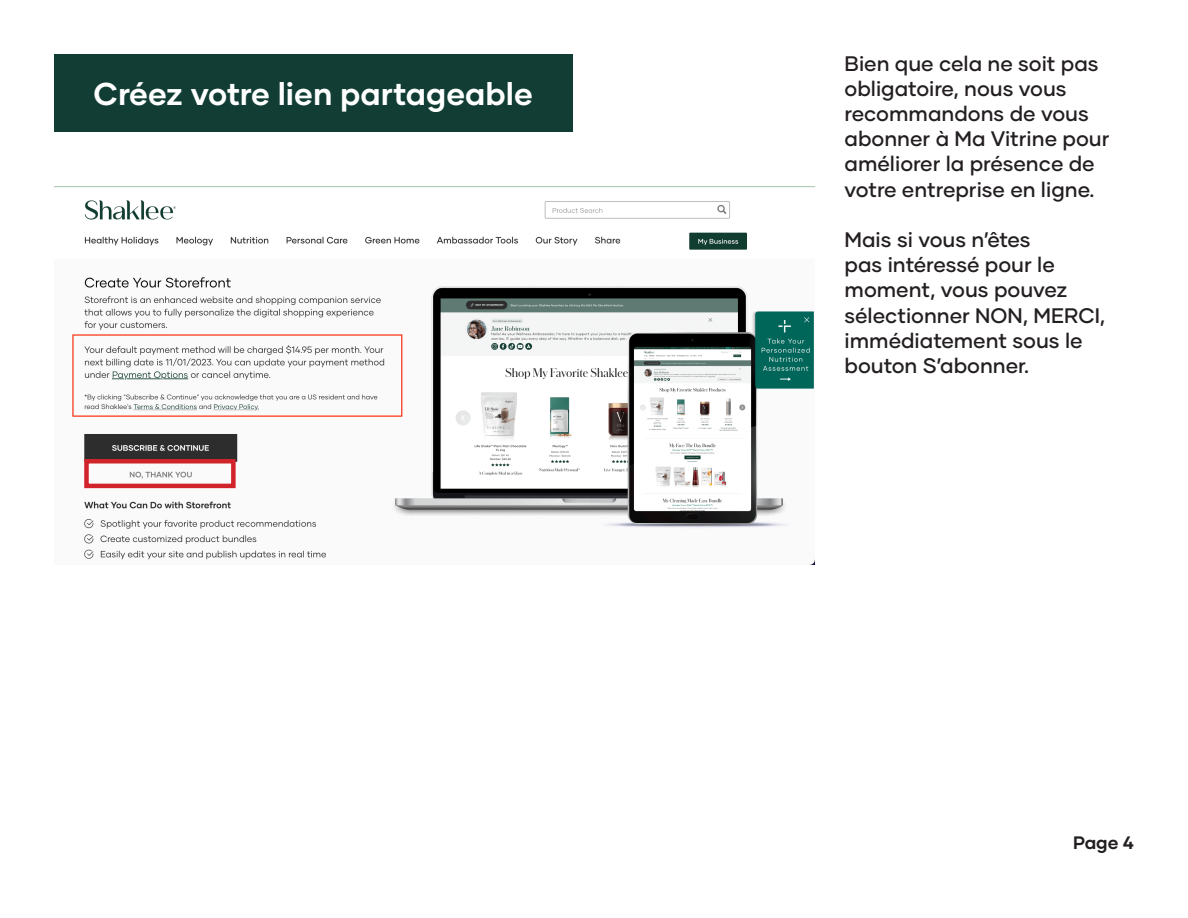
<style>
.page{position:relative;width:1188px;height:918px;background:#fff}
.page>*{position:absolute;margin:0;border:0;box-sizing:border-box;transform-origin:0 0}
.t1{font:700 31.5px "Gilmer";color:#fff}
.t2{font:500 21px/25.2px "Gilmer";color:#231f20}
.t3{font:700 18px "Gilmer";color:#231f20}
</style>
<div class="page">
<div style="left:54px;top:54px;width:518px;height:78px;background:#113d34"></div>
<img style="left:54px;top:187px;width:761px;height:378px">
<div style="left:84px;top:459px;width:152px;height:29px;border:4px solid #d1232a"></div>
<p class="t1" style="left:94px;top:74px;width:441px">Créez votre lien partageable</p>
<p class="t2" style="left:845px;top:50px;width:266px">Bien que cela ne soit pas obligatoire, nous vous recommandons de vous abonner à Ma Vitrine pour améliorer la présence de votre entreprise en ligne.</p>
<p class="t2" style="left:845px;top:227px;width:262px">Mais si vous n’êtes<br>pas intéressé pour le moment, vous pouvez sélectionner NON, MERCI, immédiatement sous le bouton S’abonner.</p>
<p class="t3" style="left:1073px;top:831px;width:62px">Page 4</p>
</div>
